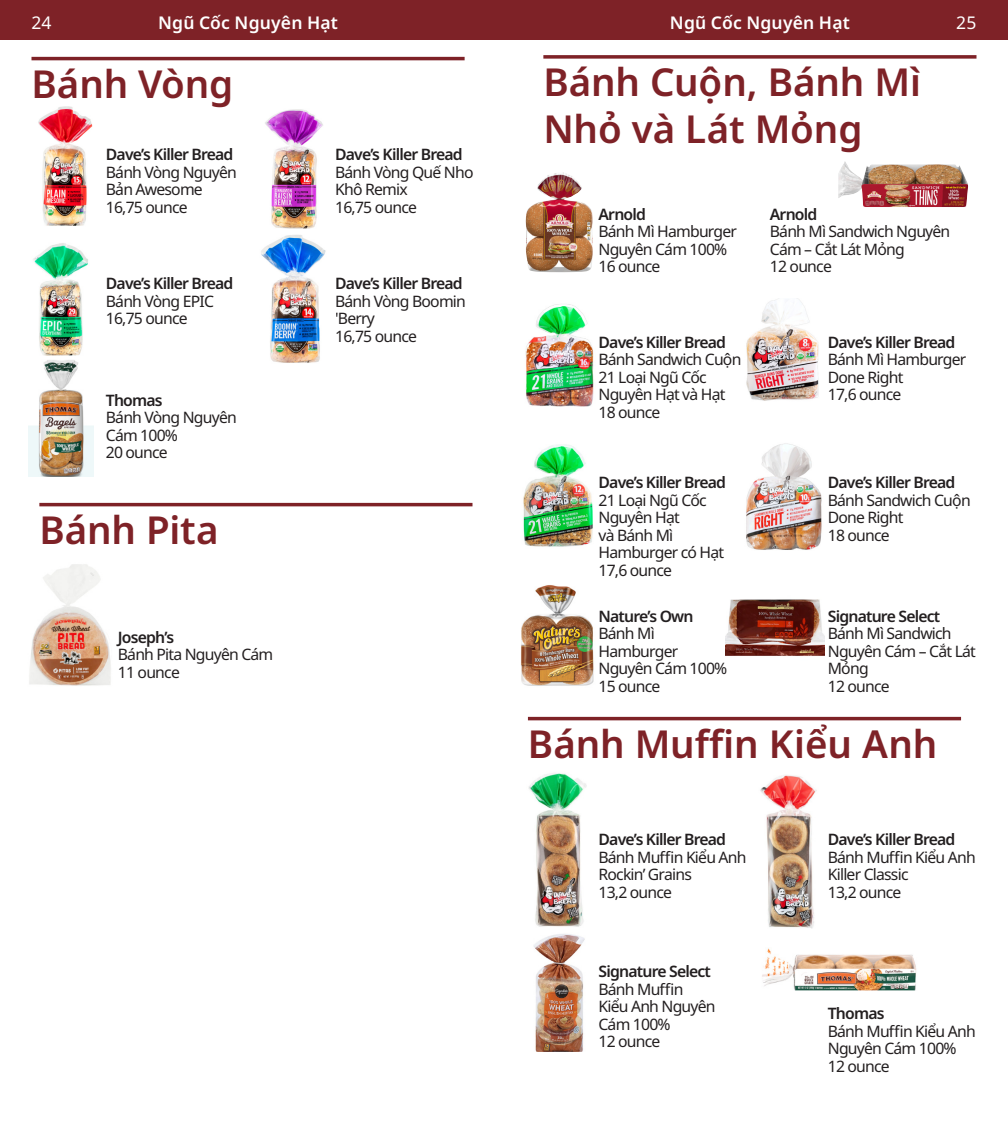
<style>
.page{position:relative;width:1008px;height:1134px;background:#fff}
.page>*{position:absolute;margin:0;border:0;box-sizing:border-box;transform-origin:0 0}
.Food{font:600 38.5px/46.2px "Noto Sans";letter-spacing:-.005em;color:#7e2227}
.t1{font:600 17.5px "Noto Sans";letter-spacing:.01em;color:#fff}
.t2{font:17.5px "Noto Sans";color:#fff}
.titles{font:15.75px/17.5px "Noto Sans";letter-spacing:-.05em;color:#231f20}
.titles-2{font:600 15.75px "Noto Sans";letter-spacing:-.05em;color:#231f20}
</style>
<div class="page">
<img style="left:265px;top:109px;width:58px;height:120px">
<img style="left:746px;top:443px;width:76px;height:107px">
<img style="left:523px;top:444px;width:70px;height:103px">
<img style="left:746px;top:299px;width:73px;height:102px">
<img style="left:525px;top:304px;width:69px;height:103px">
<div style="left:504px;top:0;width:504px;height:39px;background:#7e2227"></div>
<div style="left:0;top:0;width:504px;height:39px;background:#7e2227"></div>
<hr style="left:32px;top:57px;width:433px;height:3px;background:#7e2227">
<img style="left:29px;top:564px;width:82px;height:122px">
<hr style="left:39px;top:503px;width:433px;height:3px;background:#7e2227">
<svg style="left:543px;top:55px;width:433px;height:4px;background:#8d3d41"></svg>
<img style="left:38px;top:106px;width:55px;height:120px">
<img style="left:33px;top:243px;width:55px;height:113px">
<img style="left:261px;top:235px;width:65px;height:128px">
<img style="left:29px;top:360px;width:64px;height:116px">
<img style="left:725px;top:599px;width:99px;height:57px">
<img style="left:838px;top:161px;width:130px;height:46px">
<img style="left:525px;top:172px;width:68px;height:100px">
<img style="left:521px;top:585px;width:73px;height:101px">
<img style="left:762px;top:948px;width:155px;height:43px">
<img style="left:760px;top:775px;width:57px;height:154px">
<img style="left:528px;top:773px;width:59px;height:154px">
<hr style="left:528px;top:717px;width:433px;height:3px;background:#7e2227">
<img style="left:534px;top:934px;width:51px;height:118px">
<p class="t2" style="left:32px;top:13px;width:22px">24</p>
<p class="t1" style="left:158px;top:13px;width:181px">Ngũ Cốc Nguyên Hạt</p>
<p class="t1" style="left:670px;top:13px;width:181px">Ngũ Cốc Nguyên Hạt</p>
<p class="t2" style="left:956px;top:13px;width:22px">25</p>
<h2 class="Food" style="left:32px;top:62px;width:203px">Bánh Vòng</h2>
<p class="titles-2" style="left:106px;top:146px;width:129px">Dave’s Killer Bread</p>
<p class="titles" style="left:106px;top:164px;width:133px">Bánh Vòng Nguyên<br>Bản Awesome<br>16,75 ounce</p>
<p class="titles-2" style="left:106px;top:275px;width:129px">Dave’s Killer Bread</p>
<p class="titles" style="left:106px;top:293px;width:110px">Bánh Vòng EPIC<br>16,75 ounce</p>
<p class="titles-2" style="left:106px;top:391px;width:58px">Thomas</p>
<p class="titles" style="left:106px;top:409px;width:133px">Bánh Vòng Nguyên<br>Cám 100%<br>20 ounce</p>
<h2 class="Food" style="left:39px;top:508px;width:181px">Bánh Pita</h2>
<p class="titles-2" style="left:118px;top:628px;width:58px">Joseph’s</p>
<p class="titles" style="left:118px;top:646px;width:157px">Bánh Pita Nguyên Cám<br>11 ounce</p>
<p class="titles-2" style="left:335px;top:146px;width:129px">Dave’s Killer Bread</p>
<p class="titles" style="left:335px;top:164px;width:140px">Bánh Vòng Quế Nho<br>Khô Remix<br>16,75 ounce</p>
<p class="titles-2" style="left:335px;top:275px;width:129px">Dave’s Killer Bread</p>
<p class="titles" style="left:335px;top:293px;width:132px">Bánh Vòng Boomin 'Berry<br>16,75 ounce</p>
<h2 class="Food" style="left:543px;top:60px;width:379px">Bánh Cuộn, Bánh Mì<br>Nhỏ và Lát Mỏng</h2>
<p class="titles-2" style="left:598px;top:205px;width:49px">Arnold</p>
<p class="titles" style="left:598px;top:223px;width:140px">Bánh Mì Hamburger<br>Nguyên Cám 100%<br>16 ounce</p>
<p class="titles-2" style="left:598px;top:333px;width:129px">Dave’s Killer Bread</p>
<p class="titles" style="left:598px;top:351px;width:144px">Bánh Sandwich Cuộn<br>21 Loại Ngũ Cốc<br>Nguyên Hạt và Hạt<br>18 ounce</p>
<p class="titles-2" style="left:598px;top:473px;width:129px">Dave’s Killer Bread</p>
<p class="titles" style="left:598px;top:491px;width:127px">21 Loại Ngũ Cốc<br>Nguyên Hạt<br>và Bánh Mì<br>Hamburger có Hạt<br>17,6 ounce</p>
<p class="titles-2" style="left:598px;top:607px;width:97px">Nature’s Own</p>
<p class="titles" style="left:598px;top:625px;width:130px">Bánh Mì<br>Hamburger<br>Nguyên Cám 100%</p>
<p class="titles" style="left:598px;top:677px;width:64px">15 ounce</p>
<p class="titles-2" style="left:770px;top:205px;width:49px">Arnold</p>
<p class="titles" style="left:770px;top:223px;width:182px">Bánh Mì Sandwich Nguyên<br>Cám – Cắt Lát Mỏng<br>12 ounce</p>
<p class="titles-2" style="left:828px;top:333px;width:129px">Dave’s Killer Bread</p>
<p class="titles" style="left:828px;top:351px;width:140px">Bánh Mì Hamburger<br>Done Right<br>17,6 ounce</p>
<p class="titles-2" style="left:828px;top:473px;width:129px">Dave’s Killer Bread</p>
<p class="titles" style="left:828px;top:491px;width:144px">Bánh Sandwich Cuộn<br>Done Right<br>18 ounce</p>
<p class="titles-2" style="left:828px;top:607px;width:114px">Signature Select</p>
<p class="titles" style="left:828px;top:625px;width:150px">Bánh Mì Sandwich<br>Nguyên Cám – Cắt Lát<br>Mỏng<br>12 ounce</p>
<h2 class="Food" style="left:528px;top:722px;width:411px">Bánh Muffin Kiểu Anh</h2>
<p class="titles-2" style="left:598px;top:831px;width:129px">Dave’s Killer Bread</p>
<p class="titles" style="left:598px;top:849px;width:150px">Bánh Muffin Kiểu Anh<br>Rockin’ Grains<br>13,2 ounce</p>
<p class="titles-2" style="left:598px;top:963px;width:114px">Signature Select</p>
<p class="titles" style="left:598px;top:981px;width:119px">Bánh Muffin<br>Kiểu Anh Nguyên<br>Cám 100%</p>
<p class="titles" style="left:598px;top:1033px;width:64px">12 ounce</p>
<p class="titles-2" style="left:828px;top:831px;width:129px">Dave’s Killer Bread</p>
<p class="titles" style="left:828px;top:849px;width:150px">Bánh Muffin Kiểu Anh<br>Killer Classic<br>13,2 ounce</p>
<p class="titles-2" style="left:828px;top:1004px;width:58px">Thomas</p>
<p class="titles" style="left:828px;top:1022px;width:150px">Bánh Muffin Kiểu Anh<br>Nguyên Cám 100%<br>12 ounce</p>
</div>
